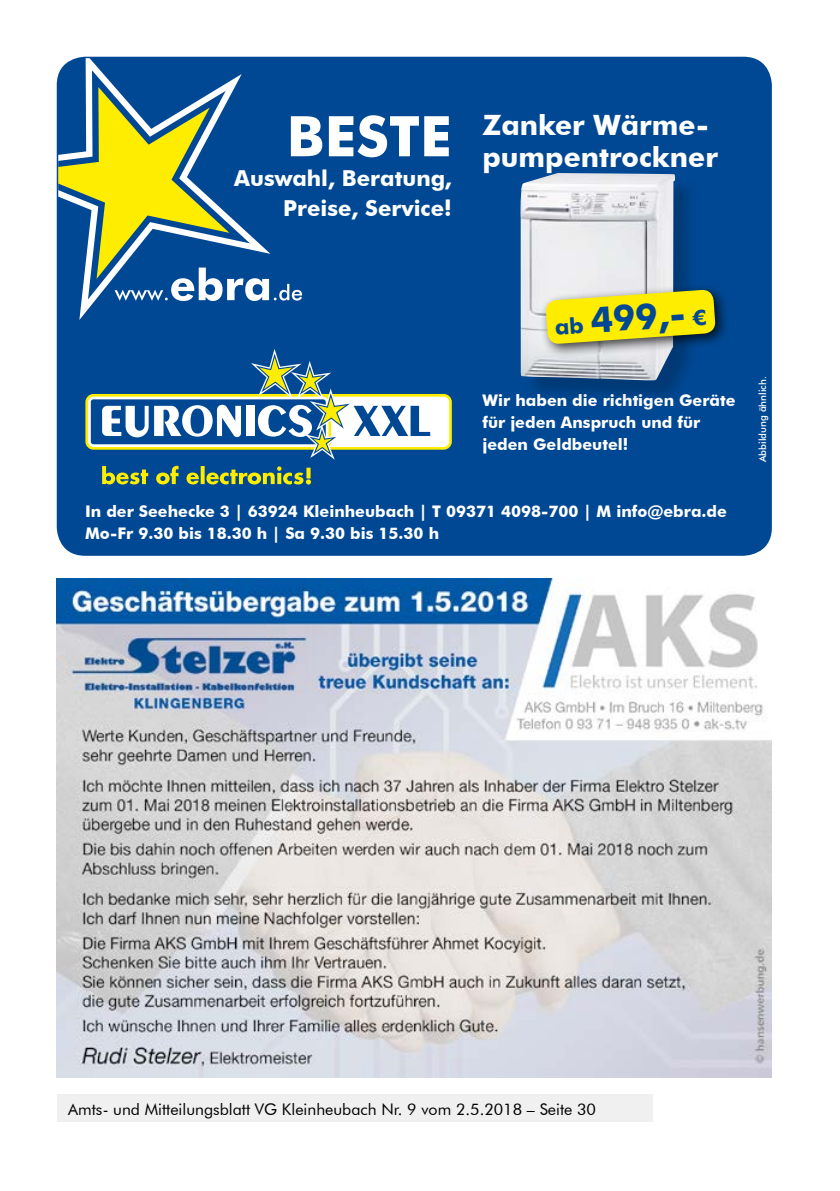
<style>
.page{position:relative;width:840px;height:1191px;background:#fff}
.page>*{position:absolute;margin:0;border:0;box-sizing:border-box;transform-origin:0 0}
.t1{font:700 56px "Futura BT";color:#fff}
.t2{font:700 36px "Futura BT";color:#004893}
.t3{font:700 28px/32px "Futura BT";color:#fff}
.t4{font:700 22px/30px "Futura BT";color:#fff;text-align:right}
.t5{font:700 16px/22px "Futura BT";color:#fff}
.t6{font:16px "Futura BT";color:#000}
.t7{font:500 10px "Futura BT";color:#fff}
.s1{font-size:22px}
</style>
<div class="page">
<div style="left:57px;top:1095px;width:595px;height:27px;background:#f0f0f0"></div>
<div style="left:57px;top:57px;width:714px;height:499px;background:#004893;border-radius:28px"></div>
<svg style="left:60px;top:58px;width:40px;height:262px"></svg>
<svg style="left:58px;top:70px;width:184px;height:17px"></svg>
<svg style="left:58px;top:87px;width:244px;height:214px"></svg>
<svg style="left:88px;top:349px;width:361px;height:111px"></svg>
<svg style="left:102px;top:466px;width:209px;height:18px"></svg>
<div style="left:523px;top:176px;width:176px;height:229px;background:#000;opacity:.2"></div>
<img style="left:520px;top:173px;width:154px;height:207px">
<div style="left:539px;top:283px;width:190px;height:75px;background:#000;opacity:.75"></div>
<svg style="left:545px;top:289px;width:170px;height:55px;background:#e5da26"></svg>
<img style="left:57px;top:578px;width:714px;height:499px">
<h1 class="t1" style="left:286px;top:102px;width:166px">BESTE</h1>
<h3 class="t4" style="left:234px;top:163px;width:219px">Auswahl, Beratung,<br>Preise, Service!</h3>
<h3 class="t3" style="left:482px;top:109px;width:237px">Zanker Wärme&shy;pumpentrockner</h3>
<h2 class="t2" style="left:552px;top:301px;width:153px;rotate:-4deg"><span class="s1">ab</span> 499,- <span class="s1">€</span></h2>
<p class="t5" style="left:482px;top:389px;width:254px">Wir haben die richtigen Geräte für jeden Anspruch und für jeden Geldbeutel!</p>
<p class="t5" style="left:85px;top:500px;width:643px">In der Seehecke 3 | 63924 Kleinheubach | T 09371 4098-700 | M info@ebra.de<br>Mo-Fr 9.30 bis 18.30 h | Sa 9.30 bis 15.30 h</p>
<p class="t7" style="left:756px;top:462px;width:88px;rotate:-90deg">Abbildung ähnlich.</p>
<p class="t6" style="left:68px;top:1099px;width:529px">Amts- und Mitteilungsblatt VG Kleinheubach Nr. 9 vom 2.5.2018 – Seite 30</p>
</div>
